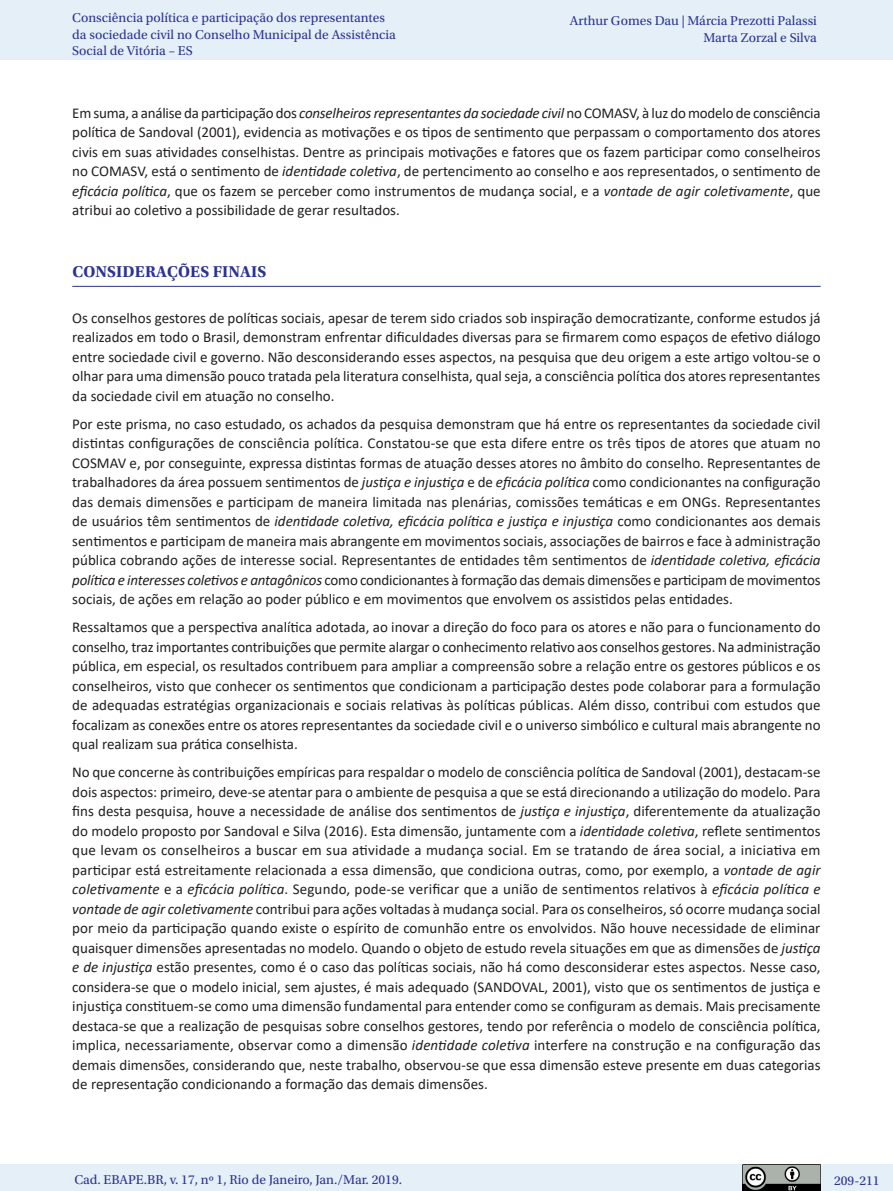
<style>
.page{position:relative;width:893px;height:1191px;background:#fff}
.page>*{position:absolute;margin:0;border:0;box-sizing:border-box;transform-origin:0 0}
._07_1_sub_1{font:700 16.5px "Utopia Std";letter-spacing:.01em;color:#2b3393}
._06_0_texto{font:15px/19.5px "Calibri";color:#231f20;text-align:justify}
.t1{font:13.5px/16.5px "Utopia Std";color:#2b3393}
.s1{font-style:italic}
</style>
<div class="page">
<div style="left:0;top:0;width:893px;height:60px;background:#e4eff8"></div>
<div style="left:0;top:1164px;width:893px;height:27px;background:#e4eff8"></div>
<img style="left:743px;top:1164px;width:78px;height:27px">
<hr style="left:72px;top:286px;width:749px;height:1px;background:#2b3393">
<p class="t1" style="left:72px;top:10px;width:325px">Consciência política e participação dos representantes da sociedade civil no Conselho Municipal de Assistência<br>Social de Vitória – ES</p>
<p class="t1" style="left:570px;top:13px;width:248px;text-align:right">Arthur Gomes Dau | Márcia Prezotti Palassi<br>Marta Zorzal e Silva</p>
<p class="_06_0_texto" style="left:72px;top:102px;width:750px">Em suma, a análise da participação dos <span class="s1">conselheiros representantes da sociedade civil</span> no COMASV, à luz do modelo de consciência política de Sandoval (2001), evidencia as motivações e os tipos de sentimento que perpassam o comportamento dos atores civis em suas atividades conselhistas. Dentre as principais motivações e fatores que os fazem participar como conselheiros no COMASV, está o sentimento de <span class="s1">identidade coletiva</span>, de pertencimento ao conselho e aos representados, o sentimento de <span class="s1">eficácia política</span>, que os fazem se perceber como instrumentos de mudança social, e a <span class="s1">vontade de agir coletivamente</span>, que atribui ao coletivo a possibilidade de gerar resultados.</p>
<p class="_07_1_sub_1" style="left:72px;top:262px;width:195px">CONSIDERAÇÕES FINAIS</p>
<p class="_06_0_texto" style="left:72px;top:307px;width:750px">Os conselhos gestores de políticas sociais, apesar de terem sido criados sob inspiração democratizante, conforme estudos já realizados em todo o Brasil, demonstram enfrentar dificuldades diversas para se firmarem como espaços de efetivo diálogo entre sociedade civil e governo. Não desconsiderando esses aspectos, na pesquisa que deu origem a este artigo voltou-se o olhar para uma dimensão pouco tratada pela literatura conselhista, qual seja, a consciência política dos atores representantes da sociedade civil em atuação no conselho.</p>
<p class="_06_0_texto" style="left:72px;top:413px;width:750px">Por este prisma, no caso estudado, os achados da pesquisa demonstram que há entre os representantes da sociedade civil distintas configurações de consciência política. Constatou-se que esta difere entre os três tipos de atores que atuam no COSMAV e, por conseguinte, expressa distintas formas de atuação desses atores no âmbito do conselho. Representantes de trabalhadores da área possuem sentimentos de <span class="s1">justiça e injustiça</span> e de <span class="s1">eficácia política</span> como condicionantes na configuração das demais dimensões e participam de maneira limitada nas plenárias, comissões temáticas e em ONGs. Representantes de usuários têm sentimentos de <span class="s1">identidade coletiva, eficácia política e justiça e injustiça</span> como condicionantes aos demais sentimentos e participam de maneira mais abrangente em movimentos sociais, associações de bairros e face à administração pública cobrando ações de interesse social. Representantes de entidades têm sentimentos de <span class="s1">identidade coletiva, eficácia política e interesses coletivos e antagônicos</span> como condicionantes à formação das demais dimensões e participam de movimentos sociais, de ações em relação ao poder público e em movimentos que envolvem os assistidos pelas entidades.</p>
<p class="_06_0_texto" style="left:72px;top:617px;width:750px">Ressaltamos que a perspectiva analítica adotada, ao inovar a direção do foco para os atores e não para o funcionamento do conselho, traz importantes contribuições que permite alargar o conhecimento relativo aos conselhos gestores. Na administração pública, em especial, os resultados contribuem para ampliar a compreensão sobre a relação entre os gestores públicos e os conselheiros, visto que conhecer os sentimentos que condicionam a participação destes pode colaborar para a formulação de adequadas estratégias organizacionais e sociais relativas às políticas públicas. Além disso, contribui com estudos que focalizam as conexões entre os atores representantes da sociedade civil e o universo simbólico e cultural mais abrangente no qual realizam sua prática conselhista.</p>
<p class="_06_0_texto" style="left:72px;top:762px;width:750px">No que concerne às contribuições empíricas para respaldar o modelo de consciência política de Sandoval (2001), destacam-se dois aspectos: primeiro, deve-se atentar para o ambiente de pesquisa a que se está direcionando a utilização do modelo. Para fins desta pesquisa, houve a necessidade de análise dos sentimentos de <span class="s1">justiça e injustiça</span>, diferentemente da atualização do modelo proposto por Sandoval e Silva (2016). Esta dimensão, juntamente com a <span class="s1">identidade coletiva</span>, reflete sentimentos que levam os conselheiros a buscar em sua atividade a mudança social. Em se tratando de área social, a iniciativa em participar está estreitamente relacionada a essa dimensão, que condiciona outras, como, por exemplo, a <span class="s1">vontade de agir coletivamente</span> e a <span class="s1">eficácia política</span>. Segundo, pode-se verificar que a união de sentimentos relativos à <span class="s1">eficácia política e vontade de agir coletivamente</span> contribui para ações voltadas à mudança social. Para os conselheiros, só ocorre mudança social por meio da participação quando existe o espírito de comunhão entre os envolvidos. Não houve necessidade de eliminar quaisquer dimensões apresentadas no modelo. Quando o objeto de estudo revela situações em que as dimensões de <span class="s1">justiça e de injustiça</span> estão presentes, como é o caso das políticas sociais, não há como desconsiderar estes aspectos. Nesse caso, considera-se que o modelo inicial, sem ajustes, é mais adequado (SANDOVAL, 2001), visto que os sentimentos de justiça e injustiça constituem-se como uma dimensão fundamental para entender como se configuram as demais. Mais precisamente destaca-se que a realização de pesquisas sobre conselhos gestores, tendo por referência o modelo de consciência política, implica, necessariamente, observar como a dimensão <span class="s1">identidade coletiva</span> interfere na construção e na configuração das demais dimensões, considerando que, neste trabalho, observou-se que essa dimensão esteve presente em duas categorias de representação condicionando a formação das demais dimensões.</p>
<p class="t1" style="left:74px;top:1171px;width:329px">Cad. EBAPE.BR, v. 17, nº 1, Rio de Janeiro, Jan./Mar. 2019.</p>
<p class="t1" style="left:834px;top:1172px;width:47px">209-211</p>
</div>
